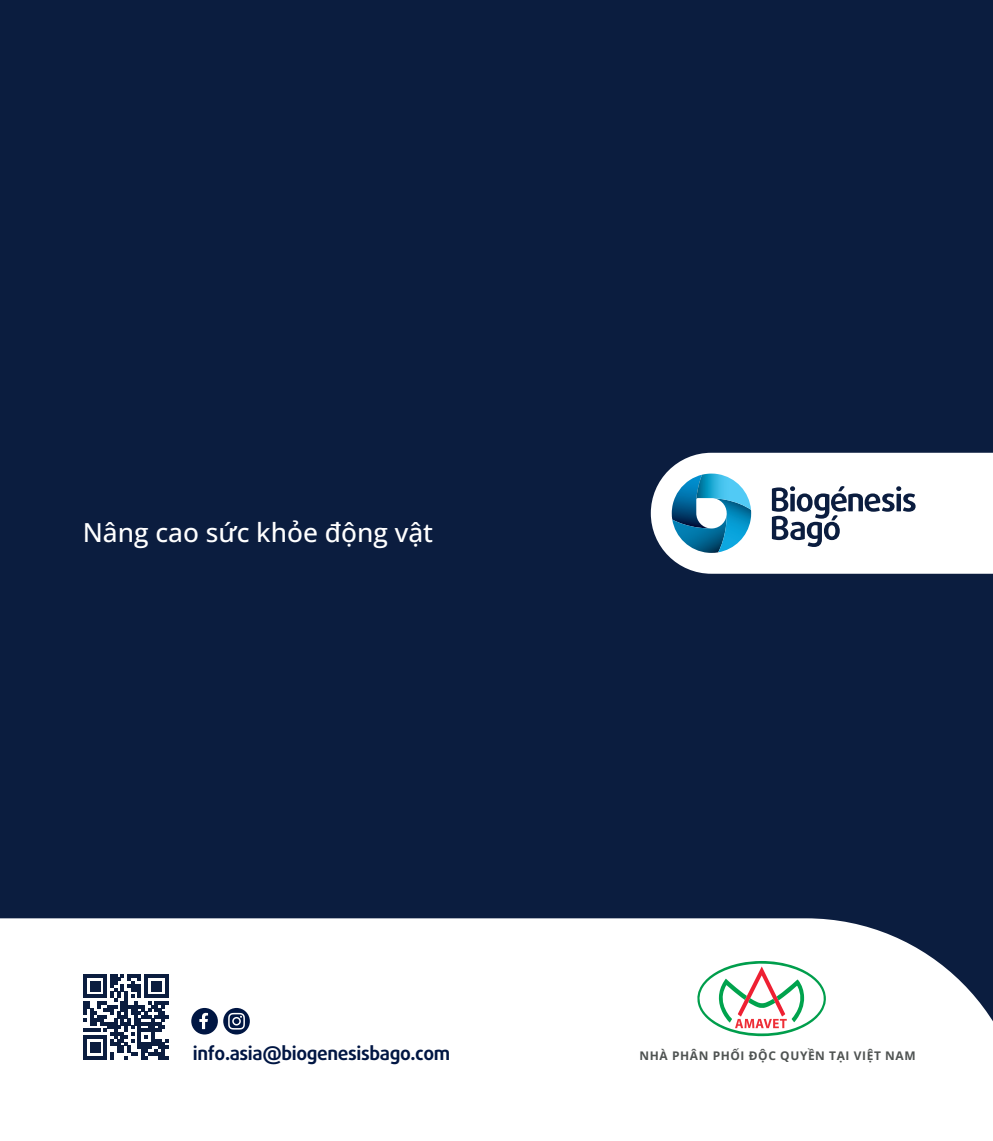
<style>
.page{position:relative;width:993px;height:1141px;background:#fff}
.page>*{position:absolute;margin:0;border:0;box-sizing:border-box;transform-origin:0 0}
.t1{font:500 26.25px "Open Sans";color:#fff}
.t2{font:700 18.9px "Daxline Pro";letter-spacing:-.02em;color:#001643}
.t3{font:11.9px "Open Sans";letter-spacing:.05em;color:#4f5352}
</style>
<div class="page">
<div style="left:0;top:0;width:992px;height:1141px;background:#0b1d3f"></div>
<svg style="left:650px;top:453px;width:342px;height:121px;background:#cddae3"></svg>
<div style="left:0;top:918px;width:992px;height:223px;background:#fff"></div>
<svg style="left:696px;top:961px;width:131px;height:75px;background:#d7e2d7"></svg>
<svg style="left:83px;top:974px;width:85px;height:85px"></svg>
<svg style="left:191px;top:1008px;width:59px;height:26px"></svg>
<h1 class="t1" style="left:83px;top:514px;width:352px">Nâng cao sức khỏe động vật</h1>
<h2 class="t2" style="left:193px;top:1041px;width:259px">info.asia@biogenesisbago.com</h2>
<p class="t3" style="left:639px;top:1047px;width:277px">NHÀ PHÂN PHỐI ĐỘC QUYỀN TẠI VIỆT NAM</p>
</div>
